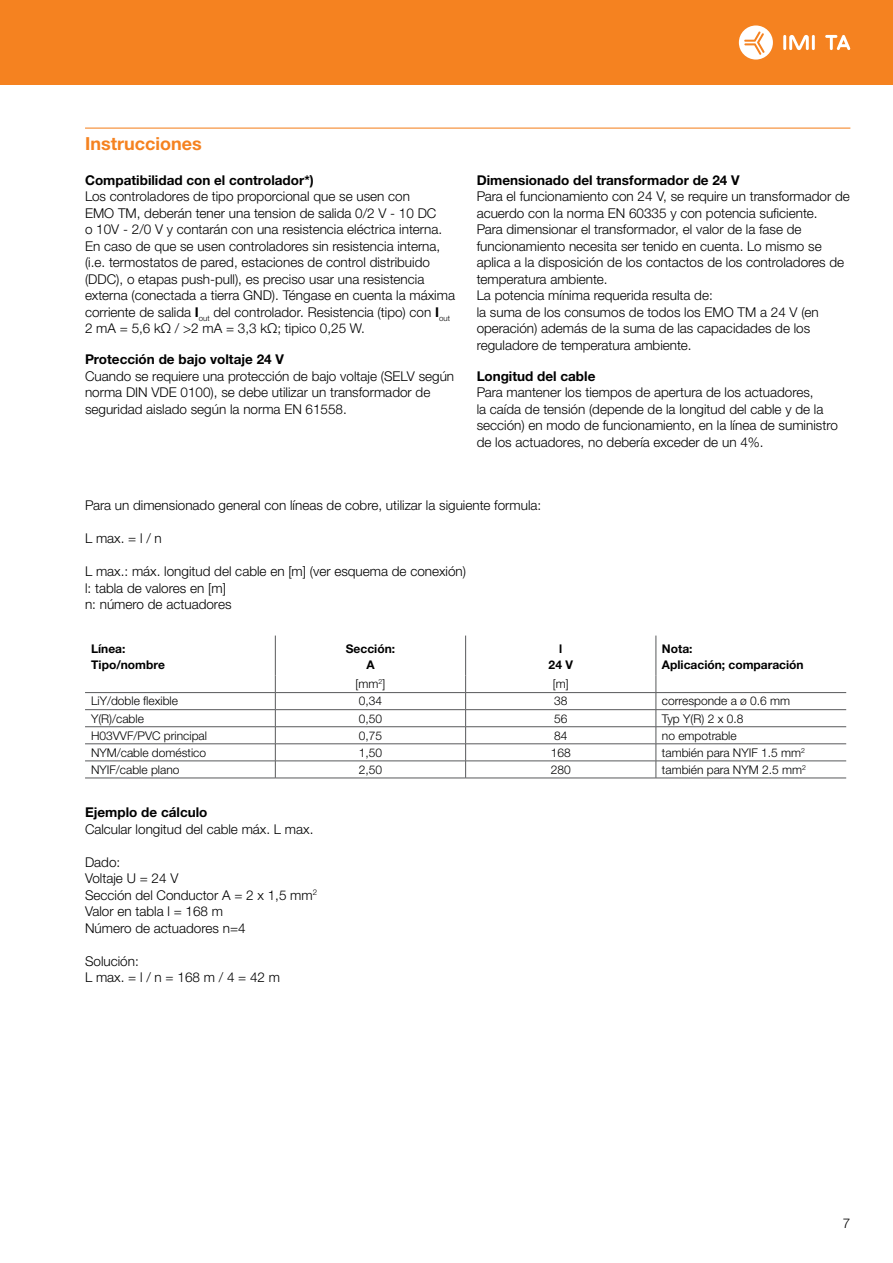
<style>
.page{position:relative;width:893px;height:1263px;background:#fff}
.page>*{position:absolute;margin:0;border:0;box-sizing:border-box;transform-origin:0 0}
.t1{font:700 18px "Helvetica Neue LTW1 G";color:#f58220}
.t2{font:300 13.5px/16.5px "Helvetica Neue LTW1 G";color:#000}
.t3{font:700 13.5px "Helvetica Neue LTW1 G";color:#000}
.t4{font:300 12px "Helvetica Neue LTW1 G";color:#000}
.t5{font:700 12px/16.5px "Helvetica Neue LTW1 G";color:#000}
.s1{font-weight:700}
</style>
<div class="page">
<div style="left:0;top:0;width:893px;height:85px;background:#f58220"></div>
<hr style="left:783px;top:35px;width:3px;height:15px;background:#fff">
<hr style="left:812px;top:35px;width:3px;height:15px;background:#fff">
<svg style="left:789px;top:35px;width:20px;height:15px"></svg>
<svg style="left:825px;top:35px;width:25px;height:15px"></svg>
<svg style="left:739px;top:25px;width:34px;height:35px"></svg>
<hr style="left:85px;top:128px;width:765px;height:1px;background:#f58220">
<hr style="left:85px;top:778px;width:190px;height:1px;background:#58595b">
<hr style="left:275px;top:778px;width:191px;height:1px;background:#58595b">
<hr style="left:466px;top:778px;width:190px;height:1px;background:#58595b">
<hr style="left:656px;top:778px;width:190px;height:1px;background:#58595b">
<hr style="left:275px;top:635px;width:1px;height:40px;background:#58595b">
<hr style="left:465px;top:635px;width:1px;height:40px;background:#58595b">
<hr style="left:656px;top:635px;width:1px;height:40px;background:#58595b">
<hr style="left:85px;top:692px;width:190px;height:1px;background:#58595b">
<hr style="left:275px;top:692px;width:191px;height:1px;background:#58595b">
<hr style="left:466px;top:692px;width:190px;height:1px;background:#58595b">
<hr style="left:656px;top:692px;width:190px;height:1px;background:#58595b">
<hr style="left:85px;top:709px;width:190px;height:1px;background:#58595b">
<hr style="left:275px;top:709px;width:191px;height:1px;background:#58595b">
<hr style="left:466px;top:709px;width:190px;height:1px;background:#58595b">
<hr style="left:656px;top:709px;width:190px;height:1px;background:#58595b">
<hr style="left:85px;top:726px;width:190px;height:1px;background:#58595b">
<hr style="left:275px;top:726px;width:191px;height:1px;background:#58595b">
<hr style="left:466px;top:726px;width:190px;height:1px;background:#58595b">
<hr style="left:656px;top:726px;width:190px;height:1px;background:#58595b">
<hr style="left:85px;top:743px;width:190px;height:1px;background:#58595b">
<hr style="left:275px;top:743px;width:191px;height:1px;background:#58595b">
<hr style="left:466px;top:743px;width:190px;height:1px;background:#58595b">
<hr style="left:656px;top:743px;width:190px;height:1px;background:#58595b">
<hr style="left:85px;top:761px;width:190px;height:1px;background:#58595b">
<hr style="left:275px;top:761px;width:191px;height:1px;background:#58595b">
<svg style="left:275px;top:675px;width:1px;height:103px"></svg>
<hr style="left:466px;top:761px;width:190px;height:1px;background:#58595b">
<svg style="left:465px;top:675px;width:1px;height:103px"></svg>
<hr style="left:656px;top:761px;width:190px;height:1px;background:#58595b">
<svg style="left:656px;top:675px;width:1px;height:103px"></svg>
<h1 class="t1" style="left:85px;top:132px;width:118px">Instrucciones</h1>
<p class="t3" style="left:85px;top:172px;width:230px">Compatibilidad con el controlador*)</p>
<p class="t2" style="left:85px;top:188px;width:371px">Los controladores de tipo proporcional que se usen con<br>EMO TM, deberán tener una tension de salida 0/2 V - 10 DC<br>o 10V - 2/0 V y contarán con una resistencia eléctrica interna.<br>En caso de que se usen controladores sin resistencia interna, (i.e. termostatos de pared, estaciones de control distribuido (DDC), o etapas push-pull), es preciso usar una resistencia externa (conectada a tierra GND). Téngase en cuenta la máxima corriente de salida <span class="s1">I</span><sub>out</sub> del controlador. Resistencia (tipo) con <span class="s1">I</span><sub>out </sub>2 mA = 5,6 kΩ / &gt;2 mA = 3,3 kΩ; tipico 0,25 W.</p>
<p class="t3" style="left:85px;top:351px;width:200px">Protección de bajo voltaje 24 V</p>
<p class="t2" style="left:85px;top:368px;width:371px">Cuando se requiere una protección de bajo voltaje (SELV según norma DIN VDE 0100), se debe utilizar un transformador de seguridad aislado según la norma EN 61558.</p>
<p class="t3" style="left:477px;top:172px;width:264px">Dimensionado del transformador de 24 V</p>
<p class="t2" style="left:477px;top:188px;width:375px">Para el funcionamiento con 24 V, se require un transformador de acuerdo con la norma EN 60335 y con potencia suficiente.<br>Para dimensionar el transformador, el valor de la fase de funcionamiento necesita ser tenido en cuenta. Lo mismo se aplica a la disposición de los contactos de los controladores de temperatura ambiente.<br>La potencia mínima requerida resulta de:<br>la suma de los consumos de todos los EMO TM a 24 V (en operación) además de la suma de las capacidades de los reguladore de temperatura ambiente.</p>
<p class="t3" style="left:477px;top:367px;width:120px">Longitud del cable</p>
<p class="t2" style="left:477px;top:384px;width:363px">Para mantener los tiempos de apertura de los actuadores,<br>la caída de tensión (depende de la longitud del cable y de la sección) en modo de funcionamiento, en la línea de suministro de los actuadores, no debería exceder de un 4%.</p>
<p class="t2" style="left:85px;top:497px;width:458px">Para un dimensionado general con líneas de cobre, utilizar la siguiente formula:</p>
<p class="t2" style="left:85px;top:530px;width:78px">L max. = l / n</p>
<p class="t2" style="left:85px;top:563px;width:382px">L max.: máx. longitud del cable en [m] (ver esquema de conexión) l: tabla de valores en [m]<br>n: número de actuadores</p>
<p class="t5" style="left:91px;top:640px;width:75px">Línea:<br>Tipo/nombre</p>
<p class="t5" style="left:346px;top:640px;width:51px;text-align:center">Sección:<br>A</p>
<p class="t5" style="left:549px;top:640px;width:26px;text-align:center">l<br>24 V</p>
<p class="t5" style="left:662px;top:640px;width:143px">Nota:<br>Aplicación; comparación</p>
<p class="t4" style="left:356px;top:677px;width:31px">[mm<sup>2</sup>]</p>
<p class="t4" style="left:553px;top:677px;width:17px">[m]</p>
<p class="t4" style="left:91px;top:694px;width:88px">LiY/doble flexible</p>
<p class="t4" style="left:359px;top:694px;width:25px">0,34</p>
<p class="t4" style="left:554px;top:694px;width:15px">38</p>
<p class="t4" style="left:662px;top:694px;width:130px">corresponde a ø 0.6 mm</p>
<p class="t4" style="left:91px;top:711px;width:54px">Y(R)/cable</p>
<p class="t4" style="left:359px;top:711px;width:25px">0,50</p>
<p class="t4" style="left:554px;top:711px;width:15px">56</p>
<p class="t4" style="left:662px;top:711px;width:83px">Typ Y(R) 2 x 0.8</p>
<p class="t4" style="left:91px;top:728px;width:118px">H03VVF/PVC principal</p>
<p class="t4" style="left:359px;top:728px;width:25px">0,75</p>
<p class="t4" style="left:554px;top:728px;width:15px">84</p>
<p class="t4" style="left:662px;top:728px;width:76px">no empotrable</p>
<p class="t4" style="left:91px;top:745px;width:117px">NYM/cable doméstico</p>
<p class="t4" style="left:359px;top:745px;width:25px">1,50</p>
<p class="t4" style="left:551px;top:745px;width:22px">168</p>
<p class="t4" style="left:662px;top:745px;width:145px">también para NYIF 1.5 mm<sup>2</sup></p>
<p class="t4" style="left:91px;top:762px;width:90px">NYIF/cable plano</p>
<p class="t4" style="left:359px;top:762px;width:25px">2,50</p>
<p class="t4" style="left:551px;top:762px;width:22px">280</p>
<p class="t4" style="left:662px;top:762px;width:146px">también para NYM 2.5 mm<sup>2</sup></p>
<p class="t3" style="left:85px;top:804px;width:124px">Ejemplo de cálculo</p>
<p class="t2" style="left:85px;top:821px;width:230px">Calcular longitud del cable máx. L max.</p>
<p class="t2" style="left:85px;top:854px;width:234px">Dado:<br>Voltaje U = 24 V<br>Sección del Conductor A = 2 x 1,5 mm<sup>2<br></sup>Valor en tabla l = 168 m<br>Número de actuadores n=4</p>
<p class="t2" style="left:85px;top:953px;width:197px">Solución:<br>L max. = l / n = 168 m / 4 = 42 m</p>
<p class="t2" style="left:843px;top:1215px;width:9px">7</p>
</div>
